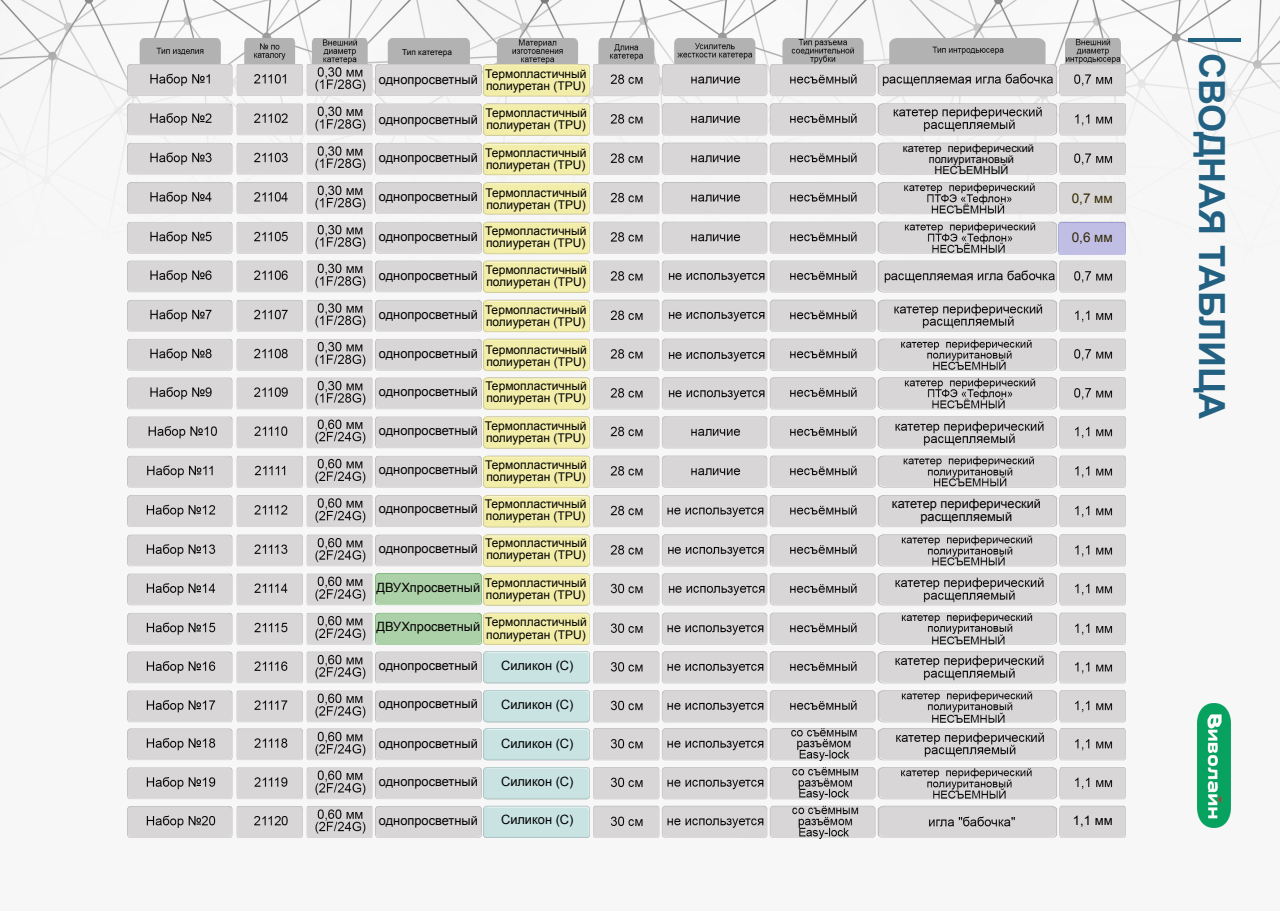
<style>
.page{position:relative;width:1280px;height:911px;background:#fff}
.page>*{position:absolute;margin:0;border:0;box-sizing:border-box;transform-origin:0 0}
.t1{font:700 36px "Arial";color:#236183}
.t2{font:13.5px "Arial";color:#322a03}
.t3{font:13.05px "Arial";color:#000}
.t4{font:12.75px/12.5px "Arial";color:#000;text-align:center}
.t5{font:12.75px "Arial";color:#030000}
.t6{font:12px/12px "Arial";color:#000}
.t7{font:10.95px/10.9px "Arial";color:#000;text-align:center}
.t8{font:8.25px "Arial";letter-spacing:-.01em;color:#000}
</style>
<div class="page">
<img style="left:0;top:0;width:1280px;height:272px">
<img style="left:1197px;top:703px;width:33px;height:124px">
<hr style="left:1188px;top:38px;width:52px;height:4px;background:#236183">
<img style="left:127px;top:39px;width:462px;height:798px">
<img style="left:484px;top:651px;width:105px;height:186px">
<img style="left:484px;top:64px;width:105px;height:580px">
<img style="left:593px;top:39px;width:532px;height:799px">
<div style="left:1058px;top:222px;width:67px;height:32px;background:#c1bee6"></div>
<img style="left:375px;top:39px;width:106px;height:798px">
<img style="left:375px;top:573px;width:106px;height:71px">
<p class="t8" style="left:402px;top:46px;width:51px">Тип катетера</p>
<p class="t4" style="left:379px;top:74px;width:100px">однопросветный</p>
<p class="t4" style="left:379px;top:113px;width:100px">однопросветный</p>
<p class="t4" style="left:379px;top:151px;width:100px">однопросветный</p>
<p class="t4" style="left:379px;top:191px;width:100px">однопросветный</p>
<p class="t4" style="left:379px;top:230px;width:100px">однопросветный</p>
<p class="t4" style="left:379px;top:269px;width:100px">однопросветный</p>
<p class="t4" style="left:379px;top:308px;width:100px">однопросветный</p>
<p class="t4" style="left:379px;top:347px;width:100px">однопросветный</p>
<p class="t4" style="left:379px;top:385px;width:100px">однопросветный</p>
<p class="t4" style="left:379px;top:424px;width:100px">однопросветный</p>
<p class="t4" style="left:379px;top:463px;width:100px">однопросветный</p>
<p class="t4" style="left:379px;top:502px;width:100px">однопросветный</p>
<p class="t4" style="left:379px;top:542px;width:100px">однопросветный</p>
<p class="t5" style="left:376px;top:579px;width:105px">ДВУХпросветный</p>
<p class="t5" style="left:376px;top:617px;width:105px">ДВУХпросветный</p>
<p class="t4" style="left:379px;top:659px;width:100px">однопросветный</p>
<p class="t4" style="left:379px;top:697px;width:100px">однопросветный</p>
<p class="t4" style="left:379px;top:736px;width:100px">однопросветный</p>
<p class="t4" style="left:379px;top:775px;width:100px">однопросветный</p>
<p class="t4" style="left:379px;top:814px;width:100px">однопросветный</p>
<p class="t6" style="left:485px;top:68px;width:103px">Термопластичный полиуретан (TPU)</p>
<p class="t6" style="left:485px;top:107px;width:103px">Термопластичный полиуретан (TPU)</p>
<p class="t6" style="left:485px;top:147px;width:103px">Термопластичный полиуретан (TPU)</p>
<p class="t6" style="left:485px;top:186px;width:103px">Термопластичный полиуретан (TPU)</p>
<p class="t6" style="left:485px;top:225px;width:103px">Термопластичный полиуретан (TPU)</p>
<p class="t6" style="left:485px;top:264px;width:103px">Термопластичный полиуретан (TPU)</p>
<p class="t6" style="left:485px;top:304px;width:103px">Термопластичный полиуретан (TPU)</p>
<p class="t6" style="left:485px;top:343px;width:103px">Термопластичный полиуретан (TPU)</p>
<p class="t6" style="left:485px;top:380px;width:103px">Термопластичный полиуретан (TPU)</p>
<p class="t6" style="left:485px;top:420px;width:103px">Термопластичный полиуретан (TPU)</p>
<p class="t6" style="left:485px;top:459px;width:103px">Термопластичный полиуретан (TPU)</p>
<p class="t6" style="left:485px;top:497px;width:103px">Термопластичный полиуретан (TPU)</p>
<p class="t6" style="left:485px;top:537px;width:103px">Термопластичный полиуретан (TPU)</p>
<p class="t6" style="left:485px;top:577px;width:103px">Термопластичный полиуретан (TPU)</p>
<p class="t6" style="left:485px;top:616px;width:103px">Термопластичный полиуретан (TPU)</p>
<p class="t4" style="left:501px;top:659px;width:74px">Силикон (С)</p>
<p class="t4" style="left:501px;top:698px;width:74px">Силикон (С)</p>
<p class="t4" style="left:501px;top:737px;width:74px">Силикон (С)</p>
<p class="t4" style="left:501px;top:775px;width:74px">Силикон (С)</p>
<p class="t4" style="left:501px;top:813px;width:74px">Силикон (С)</p>
<p class="t7" style="left:903px;top:143px;width:133px">катетер периферический полиуритановый<br>НЕСЪЕМНЫЙ</p>
<p class="t2" style="left:1072px;top:189px;width:43px">0,7 мм</p>
<p class="t2" style="left:1072px;top:229px;width:43px">0,6 мм</p>
<p class="t4" style="left:892px;top:497px;width:151px">катетер периферический расщепляемый</p>
<h1 class="t1" style="left:1235px;top:53px;width:368px;rotate:90deg">СВОДНАЯ ТАБЛИЦА</h1>
<p class="t3" style="left:1073px;top:811px;width:41px">1,1 мм</p>
</div>
